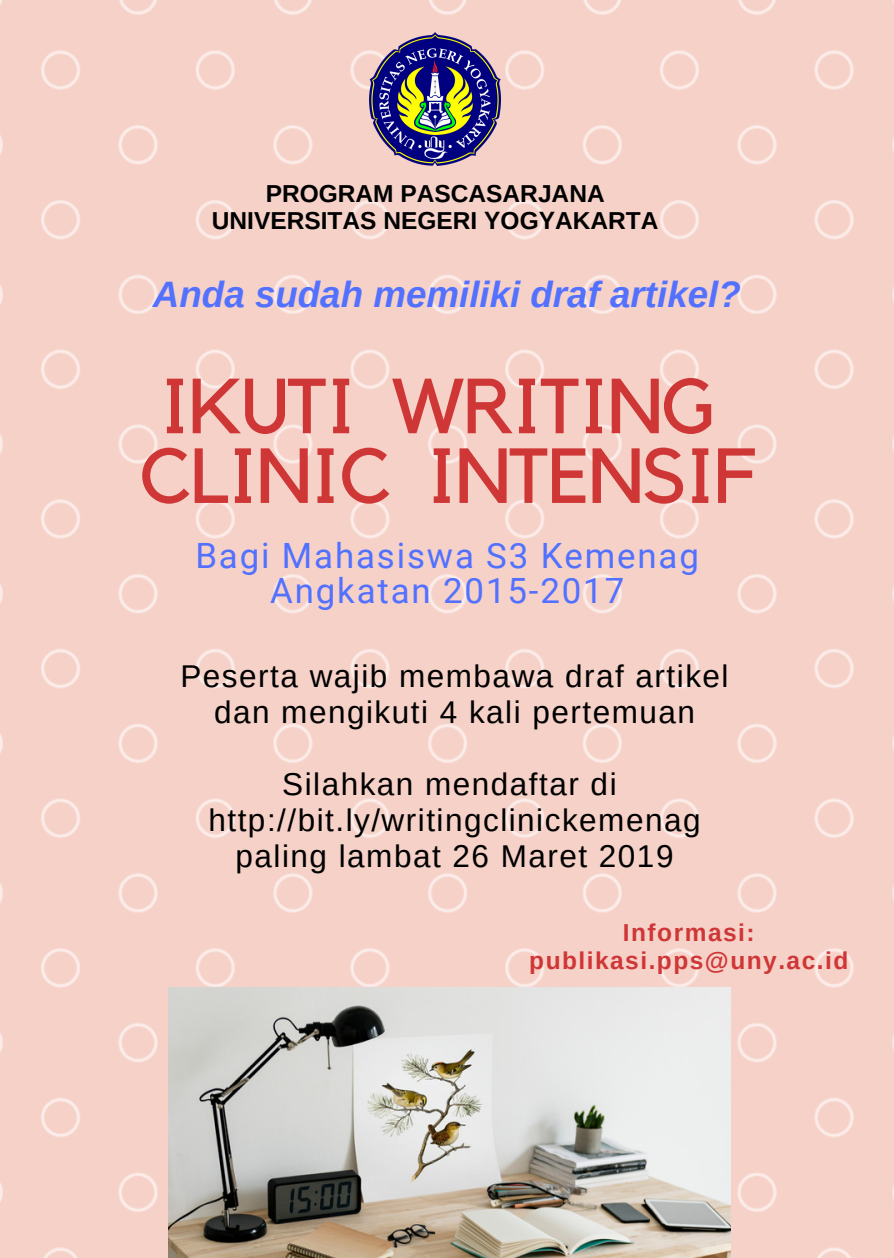
<style>
.page{position:relative;width:894px;height:1258px;background:#fff}
.page>*{position:absolute;margin:0;border:0;box-sizing:border-box;transform-origin:0 0}
.t1{font:77.1px/69.6px "Kollektif";letter-spacing:-.025em;color:#cf3737}
.t2{font:italic 700 36.6px "Arimo";color:#5271ff}
.t3{font:34.8px/34.8px "Roboto";letter-spacing:.055em;color:#5271ff;text-align:center}
.t4{font:31.5px/36px "Arimo";letter-spacing:.045em;color:#000;text-align:center}
.t5{font:700 24.6px/27px "Arimo";color:#000;text-align:center}
.t6{font:700 24.6px/28.2px "Arimo";letter-spacing:.06em;color:#cf3737;text-align:center}
</style>
<div class="page">
<div style="left:0;top:0;width:893px;height:1258px;background:#f6d1c8"></div>
<img style="left:168px;top:987px;width:562px;height:271px">
<img style="left:369px;top:33px;width:131px;height:133px">
<p class="t5" style="left:212px;top:180px;width:448px">PROGRAM PASCASARJANA<br>UNIVERSITAS NEGERI YOGYAKARTA</p>
<p class="t2" style="left:153px;top:273px;width:589px">Anda sudah memiliki draf artikel?</p>
<h1 class="t1" style="left:139px;top:375px;width:617px">IKUTI WRITING<br>CLINIC INTENSIF</h1>
<p class="t3" style="left:195px;top:538px;width:505px">Bagi Mahasiswa S3 Kemenag<br>Angkatan 2015-2017</p>
<p class="t4" style="left:180px;top:658px;width:549px">Peserta wajib membawa draf artikel dan mengikuti 4 kali pertemuan</p>
<p class="t4" style="left:208px;top:766px;width:493px">Silahkan mendaftar di http://bit.ly/writingclinickemenag paling lambat 26 Maret 2019</p>
<p class="t6" style="left:529px;top:918px;width:320px">Informasi: publikasi.pps@uny.ac.id</p>
</div>
